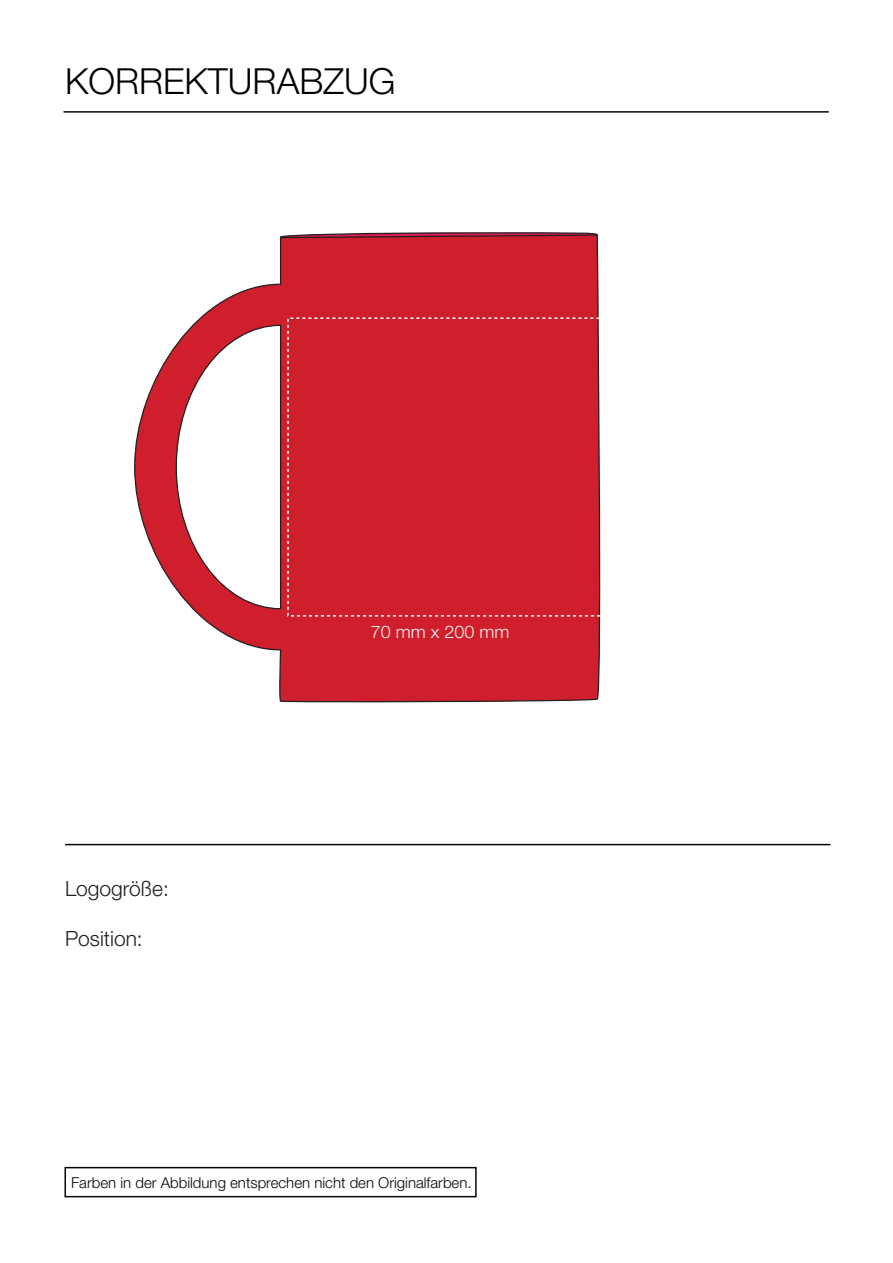
<style>
.page{position:relative;width:893px;height:1263px;background:#fff}
.page>*{position:absolute;margin:0;border:0;box-sizing:border-box;transform-origin:0 0}
.t1{font:300 36px "Helvetica Neue LT Std";color:#000}
.t2{font:300 21px "Helvetica Neue LT Std";color:#231f20}
.t3{font:300 17.4px "Helvetica Neue LT Std";color:#f2f3f4}
.t4{font:300 15px "Helvetica Neue LT Std";color:#090409}
</style>
<div class="page">
<svg style="left:295px;top:232px;width:303px;height:3px"></svg>
<hr style="left:64px;top:111px;width:765px;height:2px;background:#090409">
<hr style="left:65px;top:844px;width:765px;height:1px;background:#090409">
<div style="left:64px;top:1167px;width:413px;height:30px;border:2px solid #090409"></div>
<svg style="left:134px;top:235px;width:467px;height:468px"></svg>
<div style="left:287px;top:317px;width:320px;height:300px;border:2px dashed #fff"></div>
<h1 class="t1" style="left:65px;top:59px;width:332px">KORREKTURABZUG</h1>
<h2 class="t2" style="left:65px;top:875px;width:105px">Logogröße:</h2>
<h2 class="t2" style="left:65px;top:926px;width:79px">Position:</h2>
<p class="t3" style="left:371px;top:621px;width:140px">70 mm x 200 mm</p>
<p class="t4" style="left:71px;top:1173px;width:402px">Farben in der Abbildung entsprechen nicht den Originalfarben.</p>
</div>
